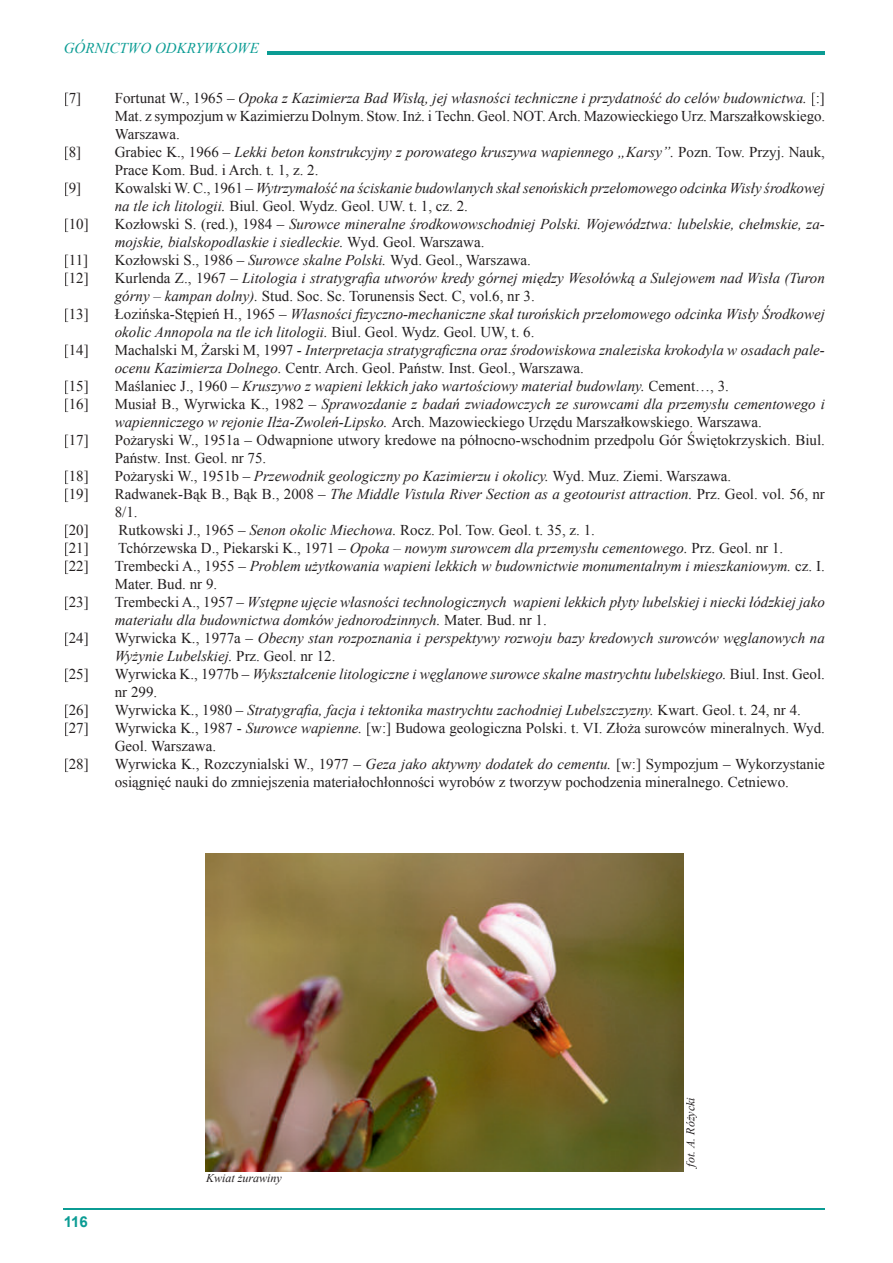
<style>
.page{position:relative;width:893px;height:1263px;background:#fff}
.page>*{position:absolute;margin:0;border:0;box-sizing:border-box;transform-origin:0 0}
.t1{font:italic 15px/18px "Times New Roman";color:#231f20}
.t2{font:15px/18px "Times New Roman";color:#231f20}
.t3{font:italic 15px "Times New Roman";color:#0b9c94}
.t4{font:700 15px "Arial";color:#0b9c94}
.t5{font:italic 12px "Times New Roman";color:#231f20}
.s1{font-style:italic}
.s2{font-style:normal}
</style>
<div class="page">
<hr style="left:64px;top:1208px;width:761px;height:1px;background:#0b9c94">
<hr style="left:267px;top:51px;width:558px;height:3px;background:#0b9c94">
<img style="left:205px;top:853px;width:478px;height:318px">
<p class="t3" style="left:64px;top:37px;width:197px">GÓRNICTWO ODKRYWKOWE</p>
<p class="t2" style="left:64px;top:89px;width:19px">[7]</p>
<p class="t2" style="left:115px;top:89px;width:712px;text-align:justify">Fortunat W., 1965 – <span class="s1">Opoka z Kazimierza Bad Wisłą, jej własności techniczne i przydatność do celów budownictwa.</span> [:] Mat. z sympozjum w Kazimierzu Dolnym. Stow. Inż. i Techn. Geol. NOT. Arch. Mazowieckiego Urz. Marszałkowskiego.<br>Warszawa.</p>
<p class="t2" style="left:64px;top:143px;width:19px">[8]</p>
<p class="t2" style="left:115px;top:143px;width:712px">Grabiec K., 1966 – <span class="s1">Lekki beton konstrukcyjny z porowatego kruszywa wapiennego „Karsy”.</span> Pozn. Tow. Przyj. Nauk,<br>Prace Kom. Bud. i Arch. t. 1, z. 2.</p>
<p class="t2" style="left:64px;top:179px;width:19px">[9]</p>
<p class="t1" style="left:115px;top:179px;width:711px"><span class="s2">Kowalski W. C., 1961 –</span> Wytrzymałość na ściskanie budowlanych skał senońskich przełomowego odcinka Wisły środkowej na tle ich litologii. <span class="s2">Biul. Geol. Wydz. Geol. UW. t. 1, cz. 2.</span></p>
<p class="t2" style="left:64px;top:215px;width:26px">[10]</p>
<p class="t1" style="left:115px;top:215px;width:712px"><span class="s2">Kozłowski S. (red.), 1984 –</span> Surowce mineralne środkowowschodniej Polski. Województwa: lubelskie, chełmskie, za&shy;mojskie, bialskopodlaskie i siedleckie. <span class="s2">Wyd. Geol. Warszawa.</span></p>
<p class="t2" style="left:64px;top:251px;width:26px">[11]</p>
<p class="t2" style="left:115px;top:251px;width:418px">Kozłowski S., 1986 – <span class="s1">Surowce skalne Polski.</span> Wyd. Geol., Warszawa.</p>
<p class="t2" style="left:64px;top:269px;width:26px">[12]</p>
<p class="t1" style="left:115px;top:269px;width:712px"><span class="s2">Kurlenda Z., 1967 –</span> Litologia i stratygrafia utworów kredy górnej między Wesołówką a Sulejowem nad Wisła (Turon górny – kampan dolny). <span class="s2">Stud. Soc. Sc. Torunensis Sect. C, vol.6, nr 3.</span></p>
<p class="t2" style="left:64px;top:305px;width:26px">[13]</p>
<p class="t1" style="left:115px;top:305px;width:712px"><span class="s2">Łozińska-Stępień H., 1965 –</span> Własności fizyczno-mechaniczne skał turońskich przełomowego odcinka Wisły Środkowej okolic Annopola na tle ich litologii. <span class="s2">Biul. Geol. Wydz. Geol. UW, t. 6.</span></p>
<p class="t2" style="left:64px;top:341px;width:26px">[14]</p>
<p class="t1" style="left:115px;top:341px;width:712px"><span class="s2">Machalski M, Żarski M, 1997 -</span> Interpretacja stratygraficzna oraz środowiskowa znaleziska krokodyla w osadach pale&shy;ocenu Kazimierza Dolnego. <span class="s2">Centr. Arch. Geol. Państw. Inst. Geol., Warszawa.</span></p>
<p class="t2" style="left:64px;top:377px;width:26px">[15]</p>
<p class="t1" style="left:115px;top:377px;width:616px"><span class="s2">Maślaniec J., 1960 –</span> Kruszywo z wapieni lekkich jako wartościowy materiał budowlany. <span class="s2">Cement…, 3.</span></p>
<p class="t2" style="left:64px;top:395px;width:26px">[16]</p>
<p class="t1" style="left:115px;top:395px;width:712px"><span class="s2">Musiał B., Wyrwicka K., 1982 –</span> Sprawozdanie z badań zwiadowczych ze surowcami dla przemysłu cementowego i wapienniczego w rejonie Iłża-Zwoleń-Lipsko. <span class="s2">Arch. Mazowieckiego Urzędu Marszałkowskiego. Warszawa.</span></p>
<p class="t2" style="left:64px;top:431px;width:26px">[17]</p>
<p class="t2" style="left:115px;top:431px;width:712px">Pożaryski W., 1951a – Odwapnione utwory kredowe na północno-wschodnim przedpolu Gór Świętokrzyskich. Biul.<br>Państw. Inst. Geol. nr 75.</p>
<p class="t2" style="left:64px;top:467px;width:26px">[18]</p>
<p class="t1" style="left:115px;top:467px;width:618px"><span class="s2">Pożaryski W., 1951b –</span> Przewodnik geologiczny po Kazimierzu i okolicy. <span class="s2">Wyd. Muz. Ziemi. Warszawa.</span></p>
<p class="t2" style="left:64px;top:485px;width:26px">[19]</p>
<p class="t1" style="left:115px;top:485px;width:712px"><span class="s2">Radwanek-Bąk B., Bąk B., 2008 –</span> The Middle Vistula River Section as a geotourist attraction. <span class="s2">Prz. Geol. vol. 56, nr<br>8/1.</span></p>
<p class="t2" style="left:64px;top:521px;width:26px">[20]</p>
<p class="t2" style="left:119px;top:521px;width:478px">Rutkowski J., 1965 – <span class="s1">Senon okolic Miechowa.</span> Rocz. Pol. Tow. Geol. t. 35, z. 1.</p>
<p class="t2" style="left:64px;top:539px;width:26px">[21]</p>
<p class="t2" style="left:118px;top:539px;width:666px">Tchórzewska D., Piekarski K., 1971 – <span class="s1">Opoka – nowym surowcem dla przemysłu cementowego.</span> Prz. Geol. nr 1.</p>
<p class="t2" style="left:64px;top:557px;width:26px">[22]</p>
<p class="t1" style="left:115px;top:557px;width:712px"><span class="s2">Trembecki A., 1955 –</span> Problem użytkowania wapieni lekkich w budownictwie monumentalnym i mieszkaniowym. <span class="s2">cz. I.<br>Mater. Bud. nr 9.</span></p>
<p class="t2" style="left:64px;top:593px;width:26px">[23]</p>
<p class="t1" style="left:115px;top:593px;width:712px"><span class="s2">Trembecki A., 1957 –</span> Wstępne ujęcie własności technologicznych wapieni lekkich płyty lubelskiej i niecki łódzkiej jako materiału dla budownictwa domków jednorodzinnych. <span class="s2">Mater. Bud. nr 1.</span></p>
<p class="t2" style="left:64px;top:629px;width:26px">[24]</p>
<p class="t1" style="left:115px;top:629px;width:712px"><span class="s2">Wyrwicka K., 1977a –</span> Obecny stan rozpoznania i perspektywy rozwoju bazy kredowych surowców węglanowych na<br>Wyżynie Lubelskiej. <span class="s2">Prz. Geol. nr 12.</span></p>
<p class="t2" style="left:64px;top:665px;width:26px">[25]</p>
<p class="t1" style="left:115px;top:665px;width:712px"><span class="s2">Wyrwicka K., 1977b –</span> Wykształcenie litologiczne i węglanowe surowce skalne mastrychtu lubelskiego. <span class="s2">Biul. Inst. Geol. nr 299.</span></p>
<p class="t2" style="left:64px;top:701px;width:26px">[26]</p>
<p class="t1" style="left:115px;top:701px;width:688px"><span class="s2">Wyrwicka K., 1980 –</span> Stratygrafia, facja i tektonika mastrychtu zachodniej Lubelszczyzny. <span class="s2">Kwart. Geol. t. 24, nr 4.</span></p>
<p class="t2" style="left:64px;top:719px;width:26px">[27]</p>
<p class="t2" style="left:115px;top:719px;width:712px">Wyrwicka K., 1987 - <span class="s1">Surowce wapienne.</span> [w:] Budowa geologiczna Polski. t. VI. Złoża surowców mineralnych. Wyd.<br>Geol. Warszawa.</p>
<p class="t2" style="left:64px;top:755px;width:26px">[28]</p>
<p class="t2" style="left:115px;top:755px;width:712px">Wyrwicka K., Rozczynialski W., 1977 – <span class="s1">Geza jako aktywny dodatek do cementu.</span> [w:] Sympozjum – Wykorzystanie osiągnięć nauki do zmniejszenia materiałochłonności wyrobów z tworzyw pochodzenia mineralnego. Cetniewo.</p>
<p class="t4" style="left:64px;top:1212px;width:26px">116</p>
<p class="t5" style="left:206px;top:1170px;width:77px">Kwiat żurawiny</p>
<p class="t5" style="left:682px;top:1166px;width:71px;rotate:-90deg">fot. A. Różycki</p>
</div>
